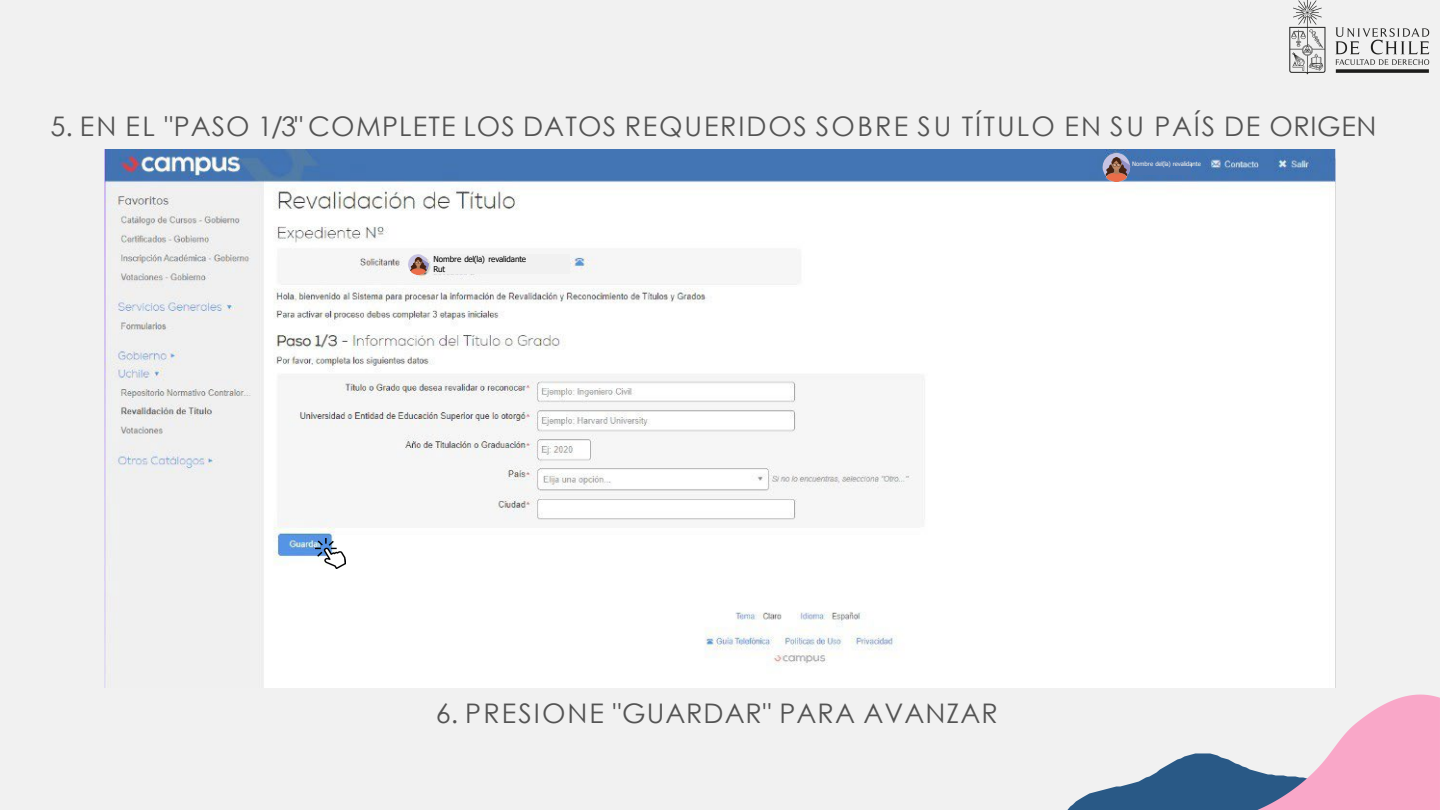
<style>
.page{position:relative;width:1440px;height:810px;background:#f1f1f1}
.page>*{position:absolute;margin:0;border:0;box-sizing:border-box;transform-origin:0 0}
.t1{font:27px "Century Gothic";letter-spacing:.065em;color:#535353}
.t2{font:27px "Century Gothic";letter-spacing:.045em;color:#535353}
.t3{font:8px "Tahoma";letter-spacing:-.02em;color:#000}
.t4{font:6px "Tahoma";letter-spacing:-.02em;color:#f7f5f0}
</style>
<div class="page">
<img style="left:104px;top:150px;width:1232px;height:537px">
<svg style="left:408px;top:254px;width:20px;height:21px"></svg>
<img style="left:410px;top:257px;width:18px;height:17px">
<div style="left:1130px;top:160px;width:61px;height:14px;background:#4873b0"></div>
<svg style="left:1103px;top:153px;width:27px;height:28px"></svg>
<img style="left:1106px;top:157px;width:20px;height:24px">
<img style="left:315px;top:539px;width:30px;height:30px">
<div style="left:433px;top:254px;width:137px;height:19px;background:#f1f1f1"></div>
<img style="left:1289px;top:0;width:141px;height:75px">
<svg style="left:1068px;top:695px;width:372px;height:115px"></svg>
<h1 class="t1" style="left:50px;top:107px;width:1328px">5. EN EL "PASO 1/3" COMPLETE LOS DATOS REQUERIDOS SOBRE SU TÍTULO EN SU PAÍS DE ORIGEN</h1>
<p class="t3" style="left:433px;top:253px;width:94px">Nombre del(la) revalidante</p>
<p class="t3" style="left:433px;top:263px;width:13px">Rut</p>
<p class="t4" style="left:1132px;top:160px;width:70px">Nombre del(la) revalidante</p>
<p class="t2" style="left:436px;top:695px;width:564px">6. PRESIONE "GUARDAR" PARA AVANZAR</p>
</div>
